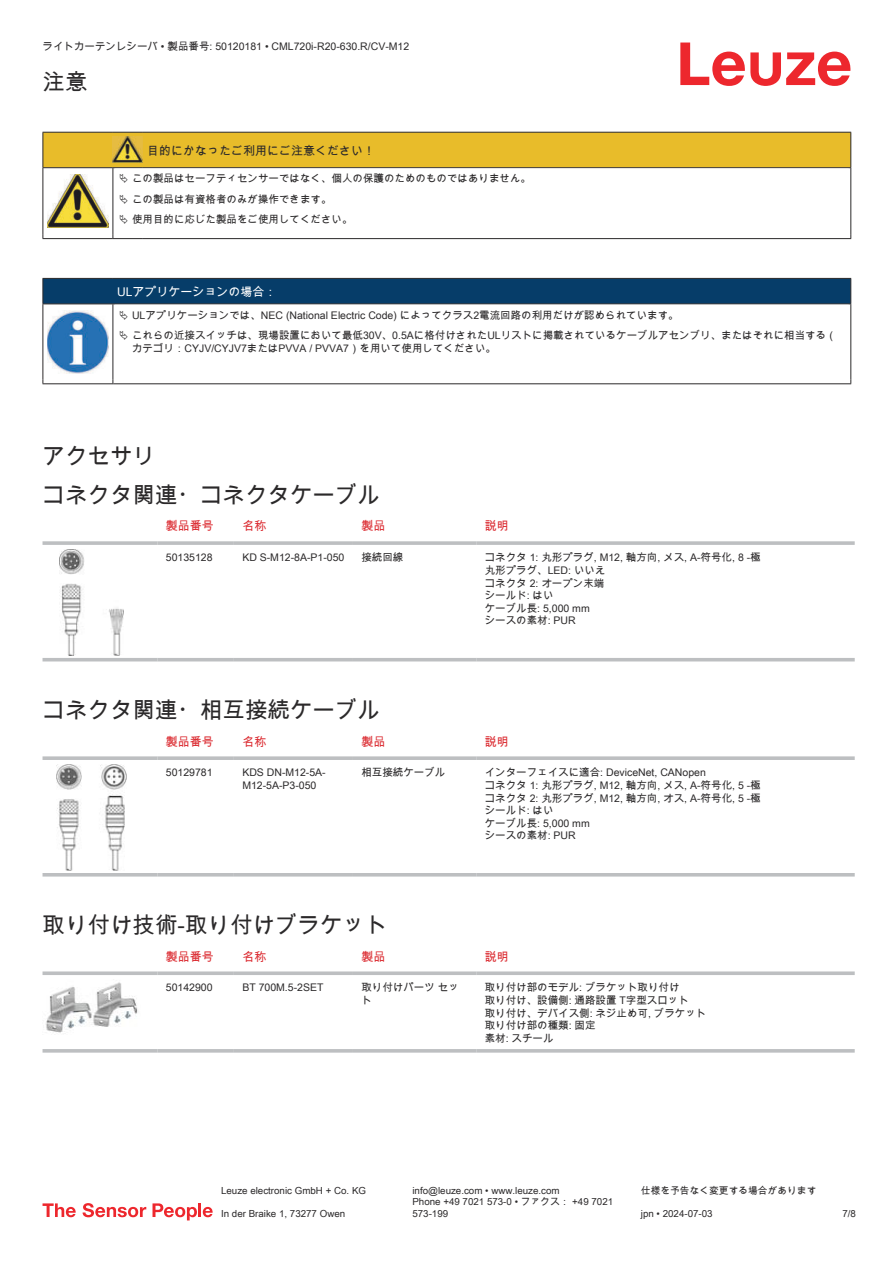
<style>
.page{position:relative;width:893px;height:1263px;background:#fff}
.page>*{position:absolute;margin:0;border:0;box-sizing:border-box;transform-origin:0 0}
.t1{font:22.5px/38.7px "Arial Unicode MS";color:#2b292a}
.t2{font:12px "Arial Unicode MS";color:#db2a30}
.t3{font:12px "Arial Unicode MS";color:#2b292a}
.t4{font:12px "Arial Unicode MS";color:#fff}
.t5{font:10.5px/12.6px "Arial Unicode MS";color:#2b292a}
.t6{font:9.75px/11.7px "Arial Unicode MS";color:#2b292a}
</style>
<div class="page">
<svg style="left:680px;top:43px;width:170px;height:43px"></svg>
<svg style="left:43px;top:655px;width:812px;height:7px"></svg>
<svg style="left:43px;top:541px;width:114px;height:4px"></svg>
<svg style="left:157px;top:541px;width:77px;height:4px"></svg>
<svg style="left:234px;top:541px;width:119px;height:4px"></svg>
<svg style="left:353px;top:541px;width:123px;height:4px"></svg>
<svg style="left:476px;top:541px;width:379px;height:4px;background:#c3c5c7"></svg>
<hr style="left:43px;top:658px;width:114px;height:3px;background:#bdbfc1">
<hr style="left:157px;top:658px;width:77px;height:3px;background:#bdbfc1">
<hr style="left:234px;top:658px;width:119px;height:3px;background:#bdbfc1">
<hr style="left:353px;top:658px;width:123px;height:3px;background:#bdbfc1">
<hr style="left:476px;top:658px;width:379px;height:3px;background:#bdbfc1">
<img style="left:59px;top:549px;width:65px;height:106px">
<svg style="left:43px;top:772px;width:812px;height:105px"></svg>
<svg style="left:43px;top:756px;width:114px;height:4px"></svg>
<svg style="left:157px;top:756px;width:77px;height:4px"></svg>
<svg style="left:234px;top:756px;width:119px;height:4px"></svg>
<svg style="left:353px;top:756px;width:123px;height:4px"></svg>
<svg style="left:476px;top:756px;width:379px;height:4px;background:#c3c5c7"></svg>
<hr style="left:43px;top:873px;width:114px;height:3px;background:#bdbfc1">
<hr style="left:157px;top:873px;width:77px;height:3px;background:#bdbfc1">
<hr style="left:234px;top:873px;width:119px;height:3px;background:#bdbfc1">
<hr style="left:353px;top:873px;width:123px;height:3px;background:#bdbfc1">
<hr style="left:476px;top:873px;width:379px;height:3px;background:#bdbfc1">
<img style="left:56px;top:764px;width:70px;height:106px">
<svg style="left:43px;top:971px;width:114px;height:4px"></svg>
<svg style="left:157px;top:971px;width:77px;height:4px"></svg>
<svg style="left:234px;top:971px;width:119px;height:4px"></svg>
<svg style="left:353px;top:971px;width:123px;height:4px"></svg>
<svg style="left:476px;top:971px;width:379px;height:4px;background:#c4c6c8"></svg>
<svg style="left:43px;top:1049px;width:114px;height:4px"></svg>
<svg style="left:157px;top:1049px;width:77px;height:4px"></svg>
<svg style="left:234px;top:1049px;width:119px;height:4px"></svg>
<svg style="left:353px;top:1049px;width:123px;height:4px"></svg>
<svg style="left:476px;top:1049px;width:379px;height:4px;background:#c3c5c7"></svg>
<img style="left:46px;top:982px;width:92px;height:51px">
<svg style="left:43px;top:1203px;width:33px;height:14px"></svg>
<svg style="left:83px;top:1203px;width:63px;height:14px"></svg>
<svg style="left:153px;top:1203px;width:44px;height:17px"></svg>
<hr style="left:198px;top:1203px;width:3px;height:14px;background:#ed272d">
<svg style="left:203px;top:1207px;width:10px;height:10px"></svg>
<hr style="left:43px;top:238px;width:70px;height:1px;background:#2b292a">
<hr style="left:113px;top:238px;width:30px;height:1px;background:#2b292a">
<hr style="left:143px;top:238px;width:708px;height:1px;background:#2b292a">
<hr style="left:43px;top:304px;width:1px;height:75px;background:#2b292a">
<hr style="left:113px;top:304px;width:1px;height:75px;background:#2b292a">
<hr style="left:850px;top:304px;width:1px;height:75px;background:#2b292a">
<hr style="left:43px;top:383px;width:70px;height:1px;background:#2b292a">
<hr style="left:113px;top:383px;width:738px;height:1px;background:#2b292a">
<img style="left:47px;top:358px;width:58px;height:15px">
<svg style="left:43px;top:132px;width:808px;height:106px"></svg>
<svg style="left:43px;top:278px;width:808px;height:80px"></svg>
<p class="t5" style="left:43px;top:40px;width:368px">ライトカーテンレシーバ • 製品番号: 50120181 • CML720i-R20-630.R/CV-M12</p>
<h1 class="t1" style="left:43px;top:62px;width:46px">注意</h1>
<p class="t3" style="left:147px;top:142px;width:229px">目的にかなったご利用にご注意ください！</p>
<p class="t5" style="left:132px;top:168px;width:400px;line-height:20.2px">この製品はセーフティセンサーではなく、個人の保護のためのものではありません。この製品は有資格者のみが操作できます。<br>使用目的に応じた製品をご使用してください。</p>
<p class="t4" style="left:117px;top:283px;width:161px">ULアプリケーションの場合：</p>
<p class="t5" style="left:132px;top:305px;width:706px;line-height:20.2px">ULアプリケーションでは、NEC (National Electric Code) によってクラス2電流回路の利用だけが認められています。<br>これらの近接スイッチは、現場設置において最低30V、0.5Aに格付けされたULリストに掲載されているケーブルアセンブリ、またはそれに相当する（</p>
<p class="t5" style="left:132px;top:341px;width:366px">カテゴリ：CYJV/CYJV7またはPVVA / PVVA7）を用いて使用してください。</p>
<h1 class="t1" style="left:43px;top:436px;width:339px">アクセサリ<br>コネクタ関連・コネクタケーブル</h1>
<p class="t2" style="left:166px;top:517px;width:49px">製品番号</p>
<p class="t2" style="left:242px;top:517px;width:25px">名称</p>
<p class="t2" style="left:361px;top:517px;width:25px">製品</p>
<p class="t2" style="left:485px;top:517px;width:25px">説明</p>
<p class="t5" style="left:166px;top:551px;width:48px">50135128</p>
<p class="t5" style="left:242px;top:551px;width:104px">KD S-M12-8A-P1- 050</p>
<p class="t5" style="left:361px;top:551px;width:43px">接続回線</p>
<p class="t5" style="left:485px;top:551px;width:277px">コネクタ 1: 丸形プラグ, M12, 軸方向, メス, A-符号化, 8 -極丸形プラグ、LED: いいえ<br>コネクタ 2: オープン末端<br>シールド: はい<br>ケーブル長: 5,000 mm<br>シースの素材: PUR</p>
<h1 class="t1" style="left:43px;top:690px;width:339px">コネクタ関連・相互接続ケーブル</h1>
<p class="t2" style="left:166px;top:733px;width:49px">製品番号</p>
<p class="t2" style="left:242px;top:733px;width:25px">名称</p>
<p class="t2" style="left:361px;top:733px;width:25px">製品</p>
<p class="t2" style="left:485px;top:733px;width:25px">説明</p>
<p class="t5" style="left:166px;top:766px;width:48px">50129781</p>
<p class="t5" style="left:242px;top:766px;width:85px">KDS DN-M12-5A-<br>M12-5A-P3-050</p>
<p class="t5" style="left:361px;top:766px;width:85px">相互接続ケーブル</p>
<p class="t5" style="left:485px;top:766px;width:277px">インターフェイスに適合: DeviceNet, CANopen<br>コネクタ 1: 丸形プラグ, M12, 軸方向, メス, A-符号化, 5 -極コネクタ 2: 丸形プラグ, M12, 軸方向, オス, A-符号化, 5 -極シールド: はい<br>ケーブル長: 5,000 mm<br>シースの素材: PUR</p>
<h1 class="t1" style="left:43px;top:905px;width:346px">取り付け技術-取り付けブラケット</h1>
<p class="t2" style="left:166px;top:948px;width:49px">製品番号</p>
<p class="t2" style="left:242px;top:948px;width:25px">名称</p>
<p class="t2" style="left:361px;top:948px;width:25px">製品</p>
<p class="t2" style="left:485px;top:948px;width:25px">説明</p>
<p class="t5" style="left:166px;top:981px;width:48px">50142900</p>
<p class="t5" style="left:242px;top:981px;width:83px">BT 700M.5-2SET</p>
<p class="t5" style="left:361px;top:981px;width:99px">取り付けパーツ セット</p>
<p class="t5" style="left:485px;top:981px;width:223px">取り付け部のモデル: ブラケット取り付け<br>取り付け、設備側: 通路設置 T字型スロット<br>取り付け、デバイス側: ネジ止め可, ブラケット取り付け部の種類: 固定<br>素材: スチール</p>
<p class="t6" style="left:221px;top:1184px;width:146px">Leuze electronic GmbH + Co. KG</p>
<p class="t6" style="left:412px;top:1184px;width:149px">info@leuze.com • www.leuze.com</p>
<p class="t6" style="left:641px;top:1184px;width:177px">仕様を予告なく変更する場合があります</p>
<p class="t6" style="left:221px;top:1207px;width:126px">In der Braike 1, 73277 Owen</p>
<p class="t6" style="left:412px;top:1196px;width:202px">Phone +49 7021 573-0 • ファクス： +49 7021<br>573-199</p>
<p class="t6" style="left:641px;top:1207px;width:73px">jpn • 2024-07-03</p>
<p class="t6" style="left:842px;top:1207px;width:15px">7/8</p>
</div>
